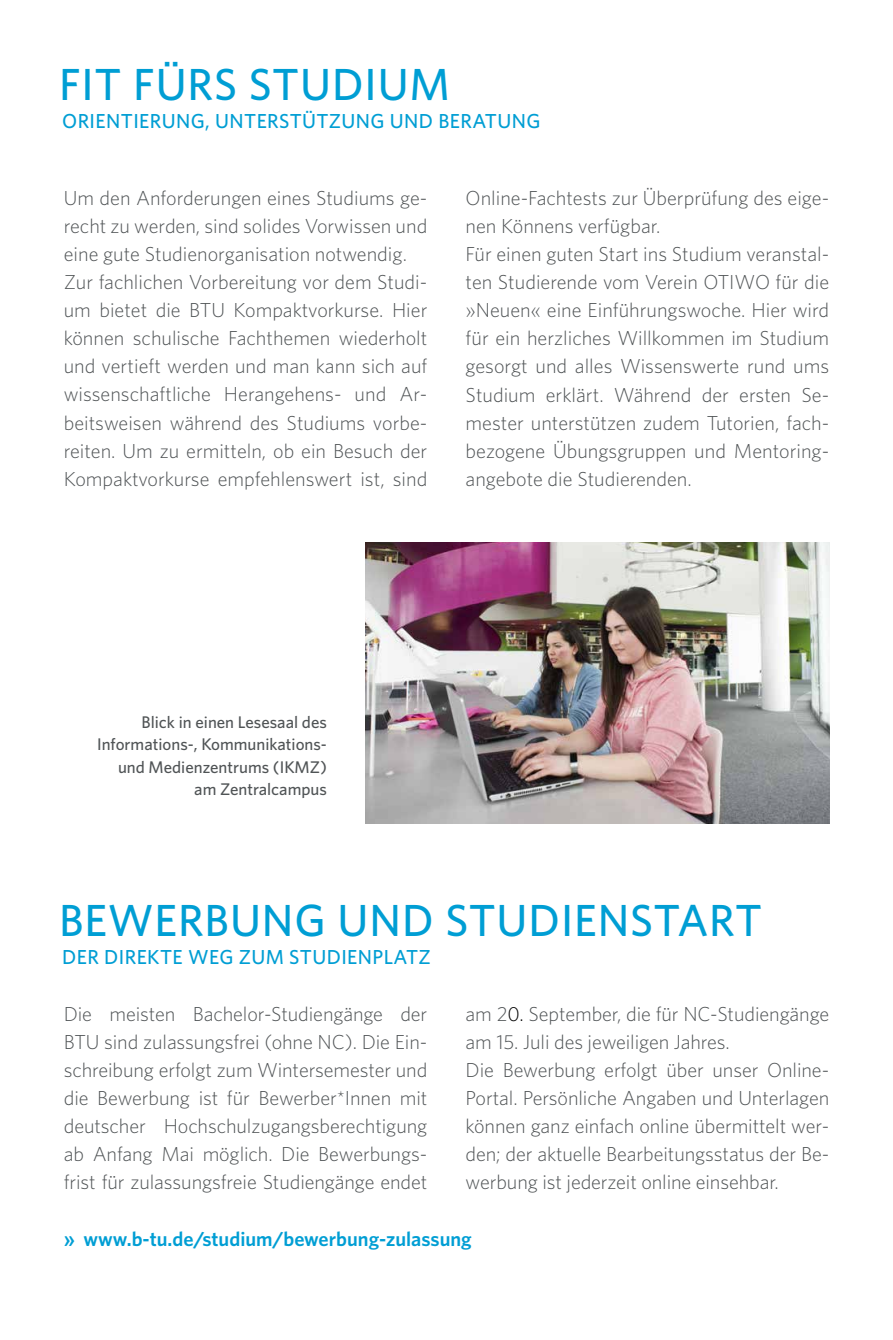
<style>
.page{position:relative;width:893px;height:1340px;background:#fff}
.page>*{position:absolute;margin:0;border:0;box-sizing:border-box;transform-origin:0 0}
.t1{font:500 45px "Whitney";letter-spacing:.02em;color:#009ed4}
.t2{font:300 20.25px/28.1px "Whitney";color:#505456}
.t3{font:500 20.25px "Whitney";letter-spacing:.02em;color:#009ed4}
.t4{font:600 20.25px "Whitney";color:#009ed4}
.t5{font:500 16.88px/22.5px "Whitney";color:#505456;text-align:right}
.s1{color:#000}
</style>
<div class="page">
<img style="left:365px;top:542px;width:464px;height:281px">
<h1 class="t1" style="left:59px;top:54px;width:393px">FIT FÜRS STUDIUM</h1>
<p class="t3" style="left:62px;top:107px;width:480px">ORIENTIERUNG, UNTERSTÜTZUNG UND BERATUNG</p>
<p class="t2" style="left:64px;top:183px;width:365px">Um den Anforderungen eines Studiums ge&shy;recht zu werden, sind solides Vorwissen und eine gute Studienorganisation notwendig.<br>Zur fachlichen Vorbereitung vor dem Studi&shy;um bietet die BTU Kompaktvorkurse. Hier können schulische Fachthemen wiederholt und vertieft werden und man kann sich auf wissenschaftliche Herangehens- und Ar&shy;beitsweisen während des Studiums vorbe&shy;reiten. Um zu ermitteln, ob ein Besuch der Kompaktvorkurse empfehlenswert ist, sind</p>
<p class="t2" style="left:466px;top:183px;width:365px">Online-Fachtests zur Überprüfung des eige&shy;nen Könnens verfügbar.<br>Für einen guten Start ins Studium veranstal&shy;ten Studierende vom Verein OTIWO für die »Neuen« eine Einführungswoche. Hier wird für ein herzliches Willkommen im Studium gesorgt und alles Wissenswerte rund ums Studium erklärt. Während der ersten Se&shy;mester unterstützen zudem Tutorien, fach&shy;bezogene Übungsgruppen und Mentoring&shy;angebote die Studierenden.</p>
<p class="t5" style="left:97px;top:710px;width:231px">Blick in einen Lesesaal des<br>Informations-, Kommunikations&shy;und Medienzentrums (IKMZ) am Zentralcampus</p>
<h1 class="t1" style="left:59px;top:890px;width:704px">BEWERBUNG UND STUDIENSTART</h1>
<p class="t3" style="left:62px;top:943px;width:370px">DER DIREKTE WEG ZUM STUDIENPLATZ</p>
<p class="t2" style="left:64px;top:998px;width:365px;text-align:justify">Die meisten Bachelor-Studiengänge der BTU sind zulassungsfrei (ohne NC). Die Ein&shy;schreibung erfolgt zum Wintersemester und die Bewerbung ist für Bewerber*Innen mit deutscher Hochschulzugangsberechtigung ab Anfang Mai möglich. Die Bewerbungs&shy;frist für zulassungsfreie Studiengänge endet</p>
<p class="t2" style="left:466px;top:998px;width:365px">am 2<span class="s1">0.</span> September, die für NC-Studiengänge am 15. Juli des jeweiligen Jahres.<br>Die Bewerbung erfolgt über unser Online-Portal. Persönliche Angaben und Unterlagen können ganz einfach online übermittelt wer&shy;den; der aktuelle Bearbeitungsstatus der Be&shy;werbung ist jederzeit online einsehbar.</p>
<p class="t4" style="left:64px;top:1225px;width:409px">» www.b-tu.de/studium/bewerbung-zulassung</p>
</div>
